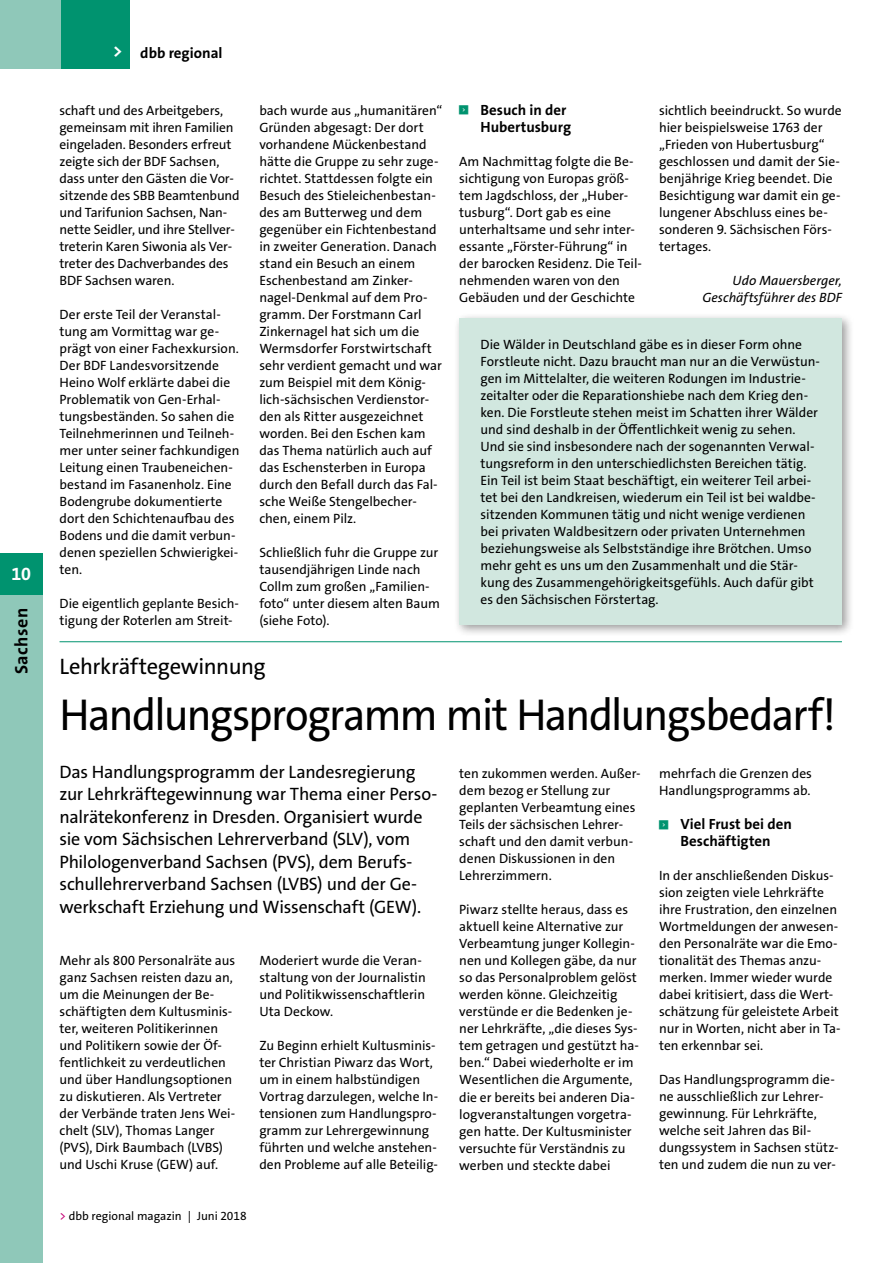
<style>
.page{position:relative;width:893px;height:1263px;background:#fff}
.page>*{position:absolute;margin:0;border:0;box-sizing:border-box;transform-origin:0 0}
.t1{font:45px "The Sans Os F";letter-spacing:-.04em;color:#000;scale:.96 1}
.t2{font:22.5px "The Sans Os F";letter-spacing:-.015em;color:#000}
.t3{font:18px/22.5px "The Sans Os F";letter-spacing:-.015em;color:#000}
.t4{font:700 18px "The Sans Os F";letter-spacing:.025em;color:#000}
.t5{font:700 18px "The Sans Os F";color:#fff}
.t6{font:700 15px "The Sans Os F";color:#000}
.t7{font:700 14.85px/17px "The Sans Os F";color:#000}
.t8{font:13.5px/17px "The Sans Os F";color:#000}
.t9{font:italic 13.5px/17px "The Sans Os F";color:#000;text-align:right}
.t10{font:12px "The Sans Os F";letter-spacing:-.005em;color:#000}
.t11{font:5.85px "Top Numbers";color:#00936f}
.s1{color:#c40075}
</style>
<div class="page">
<div style="left:453px;top:312px;width:401px;height:325px;background:#000;opacity:.4"></div>
<div style="left:459px;top:318px;width:383px;height:307px;background:#d1e7df"></div>
<hr style="left:60px;top:641px;width:782px;height:1px;background:#00936f">
<div style="left:0;top:553px;width:43px;height:42px;background:#00936f"></div>
<div style="left:0;top:595px;width:43px;height:668px;background:#8fc8b9"></div>
<div style="left:0;top:0;width:130px;height:68px;background:#8fc8b9"></div>
<div style="left:62px;top:0;width:68px;height:68px;background:#00936f"></div>
<h3 class="t5" style="left:12px;top:562px;width:21px">10</h3>
<h3 class="t4" style="left:10px;top:674px;width:67px;rotate:-90deg">Sachsen</h3>
<h3 class="t5" style="left:113px;top:39px;width:11px">&gt;</h3>
<p class="t6" style="left:140px;top:44px;width:84px">dbb regional</p>
<p class="t8" style="left:60px;top:102px;width:182px">schaft und des Arbeitgebers, gemeinsam mit ihren Familien eingeladen. Besonders erfreut zeigte sich der BDF Sachsen, dass unter den Gästen die Vor&shy;sitzende des SBB Beamtenbund und Tarifunion Sachsen, Nan&shy;nette Seidler, und ihre Stellver&shy;treterin Karen Siwonia als Ver&shy;treter des Dachverbandes des<br>BDF Sachsen waren.</p>
<p class="t8" style="left:60px;top:306px;width:181px">Der erste Teil der Veranstal&shy;tung am Vormittag war ge&shy;prägt von einer Fachexkursion.<br>Der BDF Landesvorsitzende<br>Heino Wolf erklärte dabei die<br>Problematik von Gen-Erhal&shy;tungsbeständen. So sahen die<br>Teilnehmerinnen und Teilneh&shy;mer unter seiner fachkundigen<br>Leitung einen Traubeneichen&shy;bestand im Fasanenholz. Eine<br>Bodengrube dokumentierte dort den Schichtenaufbau des<br>Bodens und die damit verbun&shy;denen speziellen Schwierigkei&shy;ten.</p>
<p class="t8" style="left:60px;top:595px;width:181px">Die eigentlich geplante Besich&shy;tigung der Roterlen am Streit-</p>
<p class="t8" style="left:259px;top:102px;width:184px">bach wurde aus „humanitären“<br>Gründen abgesagt: Der dort vorhandene Mückenbestand hätte die Gruppe zu sehr zuge&shy;richtet. Stattdessen folgte ein<br>Besuch des Stieleichenbestan&shy;des am Butterweg und dem gegenüber ein Fichtenbestand in zweiter Generation. Danach stand ein Besuch an einem<br>Eschenbestand am Zinker&shy;nagel-Denkmal auf dem Pro&shy;gramm. Der Forstmann Carl<br>Zinkernagel hat sich um die<br>Wermsdorfer Forstwirtschaft sehr verdient gemacht und war zum Beispiel mit dem König&shy;lich-sächsischen Verdienstor&shy;den als Ritter ausgezeichnet worden. Bei den Eschen kam das Thema natürlich auch auf das Eschensterben in Europa durch den Befall durch das Fal&shy;sche Weiße Stengelbecher&shy;chen, einem Pilz.</p>
<p class="t8" style="left:259px;top:544px;width:182px">Schließlich fuhr die Gruppe zur tausendjährigen Linde nach<br>Collm zum großen „Familien&shy;foto“ unter diesem alten Baum (siehe Foto).</p>
<p class="t11" style="left:459px;top:106px;width:11px">&lt;</p>
<p class="t7" style="left:480px;top:101px;width:92px">Besuch in der<br>Hubertusburg</p>
<p class="t8" style="left:459px;top:153px;width:184px">Am Nachmittag folgte die Be&shy;sichtigung von Europas größ&shy;tem Jagdschloss, der „Huber&shy;tusburg“. Dort gab es eine unterhaltsame und sehr inter&shy;essante „Förster-Führung“ in der barocken Residenz. Die Teil&shy;nehmenden waren von den<br>Gebäuden und der Geschichte</p>
<p class="t8" style="left:659px;top:102px;width:184px">sichtlich beeindruckt. So wurde hier beispielsweise 1763 der „Frieden von Hubertusburg“ geschlossen und damit der Sie&shy;benjährige Krieg beendet. Die<br>Besichtigung war damit ein ge&shy;lungener Abschluss eines be&shy;sonderen 9. Sächsischen Förs&shy;tertages.</p>
<p class="t9" style="left:702px;top:272px;width:141px">Udo Mauersberger,<br>Geschäftsführer des BDF</p>
<p class="t8" style="left:480px;top:336px;width:341px">Die Wälder in Deutschland gäbe es in dieser Form ohne Forstleute nicht. Dazu braucht man nur an die Verwüstun&shy;gen im Mittelalter, die weiteren Rodungen im Industrie&shy;zeitalter oder die Reparationshiebe nach dem Krieg den&shy;ken. Die Forstleute stehen meist im Schatten ihrer Wälder und sind deshalb in der Öffentlichkeit wenig zu sehen.<br>Und sie sind insbesondere nach der sogenannten Verwal&shy;tungsreform in den unterschiedlichsten Bereichen tätig.<br>Ein Teil ist beim Staat beschäftigt, ein weiterer Teil arbei&shy;tet bei den Landkreisen, wiederum ein Teil ist bei waldbe&shy;sitzenden Kommunen tätig und nicht wenige verdienen bei privaten Waldbesitzern oder privaten Unternehmen beziehungsweise als Selbstständige ihre Brötchen. Umso mehr geht es uns um den Zusammenhalt und die Stär&shy;kung des Zusammengehörigkeitsgefühls. Auch dafür gibt es den Sächsischen Förstertag.</p>
<h2 class="t2" style="left:60px;top:652px;width:208px">Lehrkräftegewinnung</h2>
<h1 class="t1" style="left:60px;top:685px;width:810px">Handlungsprogramm mit Handlungsbedarf!</h1>
<p class="t3" style="left:60px;top:760px;width:379px">Das Handlungsprogramm der Landesregierung zur Lehrkräftegewinnung war Thema einer Perso&shy;nalrätekonferenz in Dresden. Organisiert wurde sie vom Sächsischen Lehrerverband (SLV), vom Philologenverband Sachsen (PVS), dem Berufs&shy;schullehrerverband Sachsen (LVBS) und der Ge&shy;werkschaft Erziehung und Wissenschaft (GEW).</p>
<p class="t8" style="left:60px;top:952px;width:177px">Mehr als 800 Personalräte aus ganz Sachsen reisten dazu an, um die Meinungen der Be&shy;schäftigten dem Kultusminis&shy;ter, weiteren Politikerinnen und Politikern sowie der Öf&shy;fentlichkeit zu verdeutlichen und über Handlungsoptionen zu diskutieren. Als Vertreter der Verbände traten Jens Wei&shy;chelt (SLV), Thomas Langer (PVS), Dirk Baumbach (LVBS) und Uschi Kruse (GEW) auf.</p>
<p class="t8" style="left:259px;top:952px;width:168px">Moderiert wurde die Veran&shy;staltung von der Journalistin und Politikwissenschaftlerin<br>Uta Deckow.</p>
<p class="t8" style="left:659px;top:765px;width:154px">mehrfach die Grenzen des<br>Handlungsprogramms ab.</p>
<p class="t11" style="left:659px;top:820px;width:11px">&lt;</p>
<p class="t7" style="left:680px;top:816px;width:113px">Viel Frust bei den<br>Beschäftigten</p>
<p class="t8" style="left:659px;top:867px;width:183px">In der anschließenden Diskus&shy;sion zeigten viele Lehrkräfte ihre Frustration, den einzelnen<br>Wortmeldungen der anwesen&shy;den Personalräte war die Emo&shy;tionalität des Themas anzu&shy;merken. Immer wieder wurde dabei kritisiert, dass die Wert&shy;schätzung für geleistete Arbeit nur in Worten, nicht aber in Ta&shy;ten erkennbar sei.</p>
<p class="t8" style="left:659px;top:1071px;width:181px">Das Handlungsprogramm die&shy;ne ausschließlich zur Lehrer&shy;gewinnung. Für Lehrkräfte, welche seit Jahren das Bil&shy;dungssystem in Sachsen stütz&shy;ten und zudem die nun zu ver-</p>
<p class="t8" style="left:459px;top:765px;width:183px">ten zukommen werden. Außer&shy;dem bezog er Stellung zur geplanten Verbeamtung eines<br>Teils der sächsischen Lehrer&shy;schaft und den damit verbun&shy;denen Diskussionen in den<br>Lehrerzimmern.</p>
<p class="t8" style="left:459px;top:901px;width:181px">Piwarz stellte heraus, dass es aktuell keine Alternative zur<br>Verbeamtung junger Kollegin&shy;nen und Kollegen gäbe, da nur so das Personalproblem gelöst werden könne. Gleichzeitig verstünde er die Bedenken je&shy;ner Lehrkräfte, „die dieses Sys&shy;tem getragen und gestützt ha&shy;ben.“ Dabei wiederholte er im<br>Wesentlichen die Argumente, die er bereits bei anderen Dia&shy;logveranstaltungen vorgetra&shy;gen hatte. Der Kultusminister versuchte für Verständnis zu werben und steckte dabei</p>
<p class="t8" style="left:259px;top:1037px;width:180px">Zu Beginn erhielt Kultusminis&shy;ter Christian Piwarz das Wort, um in einem halbstündigen<br>Vortrag darzulegen, welche In&shy;tensionen zum Handlungspro&shy;gramm zur Lehrergewinnung führten und welche anstehen&shy;den Probleme auf alle Beteilig-</p>
<p class="t10" style="left:60px;top:1208px;width:189px"><span class="s1">&gt;</span> dbb regional magazin | Juni 2018</p>
</div>
